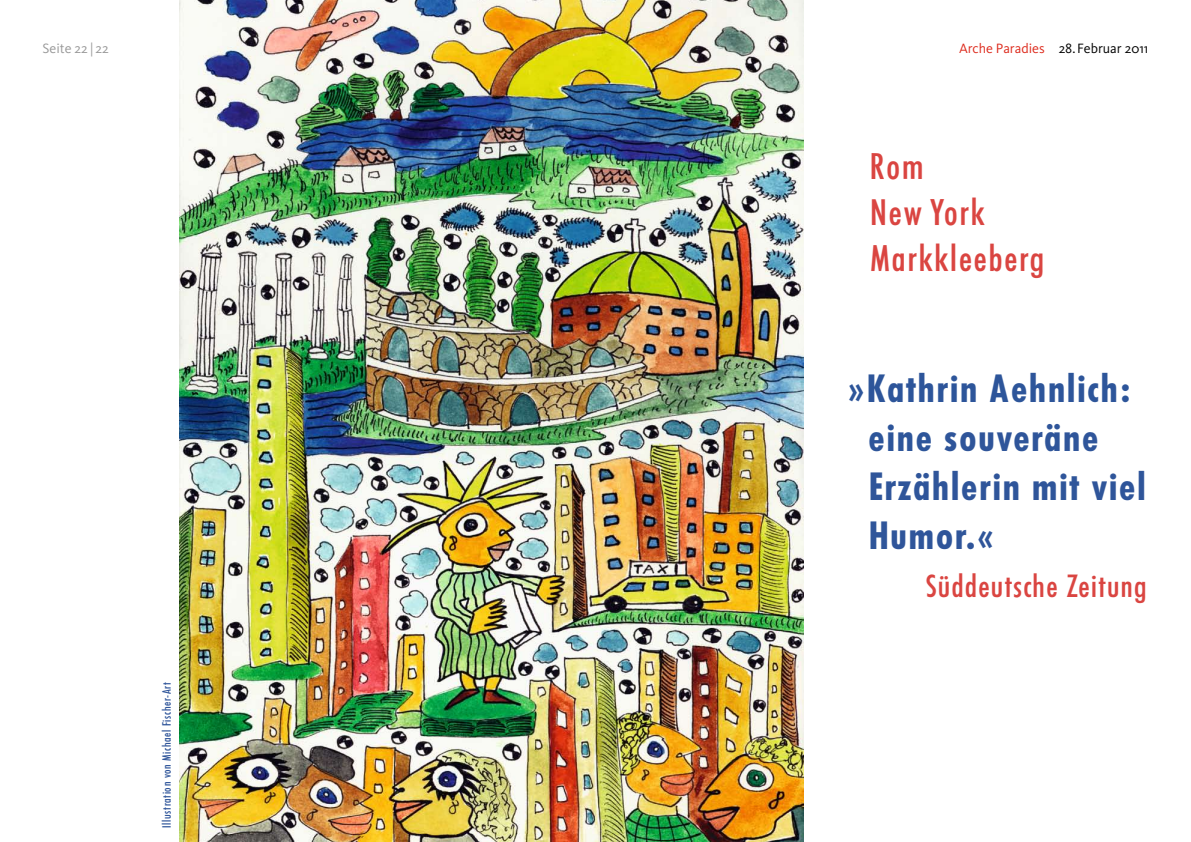
<style>
.page{position:relative;width:1191px;height:842px;background:#fff}
.page>*{position:absolute;margin:0;border:0;box-sizing:border-box;transform-origin:0 0}
.t1{font:700 39px/49px "Futura Condensed BQ";letter-spacing:.05em;color:#2f559a}
.t2{font:500 37px/46px "Futura Condensed BQ";letter-spacing:.05em;color:#da4541}
.t3{font:500 32px "Futura Condensed BQ";letter-spacing:.04em;color:#da4541}
.t4{font:14px "Kievit";color:#000}
.t5{font:14px "Kievit";color:#989898}
.t6{font:500 12px "Futura Condensed BQ";letter-spacing:.05em;color:#2f559a}
.s1{color:#dd2a1c}
.s2{color:#2d559a}
</style>
<div class="page">
<img style="left:179px;top:0;width:624px;height:842px">
<p class="t5" style="left:43px;top:41px;width:68px">Seite 22| 22</p>
<p class="t4" style="left:959px;top:41px;width:191px"><span class="s1">Arche Paradies</span> 28. Februar 2011</p>
<p class="t2" style="left:870px;top:144px;width:176px">Rom<br>New York<br>Markkleeberg</p>
<p class="t6" style="left:160px;top:828px;width:147px;rotate:-90deg">Illustration von Michael Fischer-Art</p>
<p class="t1" style="left:868px;top:365px;width:278px;text-indent:-20px"><span class="s2">»Kathrin Aehnlich: eine</span> souveräne<br>Erzählerin mit viel<br>Humor.«</p>
<p class="t3" style="left:926px;top:568px;width:222px">Süddeutsche Zeitung</p>
</div>
